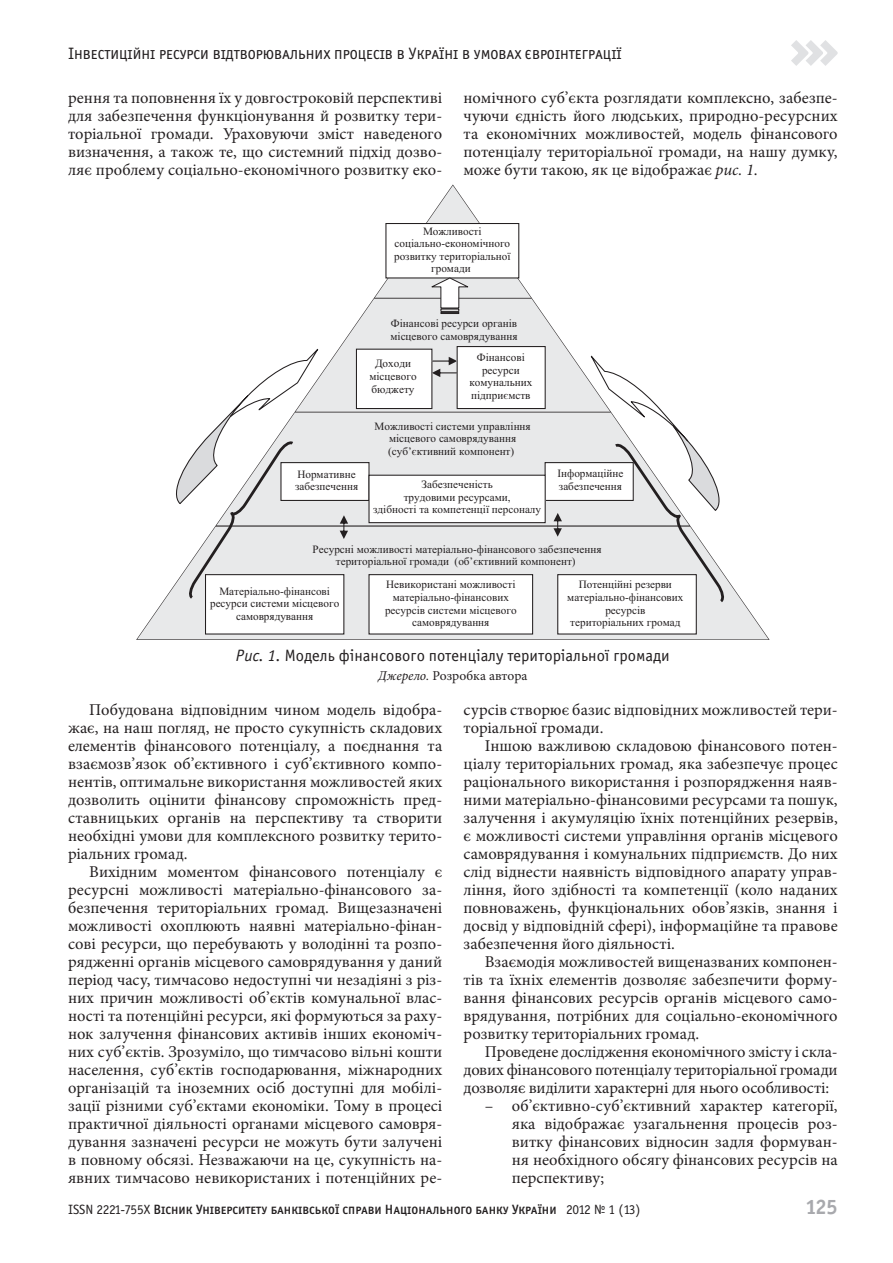
<style>
.page{position:relative;width:893px;height:1263px;background:#fff}
.page>*{position:absolute;margin:0;border:0;box-sizing:border-box;transform-origin:0 0}
.t1{font:21px "Officina Sans Bold ITC";color:#a8a9ad}
.t2{font:16.5px/18px "Minion Pro";color:#231f20;text-align:justify}
.t3{font:16.5px "Officina Sans Book ITC";color:#231f20}
.t4{font:13.5px "Officina Sans Medium ITC";color:#231f20}
.t5{font:13.5px "Minion Pro";color:#231f20}
.t6{font:11.25px/12.6px "Times New Roman";color:#231f20;text-align:center}
.s1{font-style:italic}
.s2{font-family:"Officina Sans"}
.s3{font-family:"Officina Sans Book ITC"}
</style>
<div class="page">
<svg style="left:791px;top:40px;width:47px;height:26px"></svg>
<svg style="left:136px;top:567px;width:633px;height:73px;fill:#e8e9ea"></svg>
<div style="left:205px;top:575px;width:139px;height:59px;background:#fff"></div>
<div style="left:369px;top:575px;width:164px;height:59px;background:#fff"></div>
<div style="left:558px;top:575px;width:138px;height:59px;background:#fff"></div>
<div style="left:557px;top:574px;width:140px;height:60px;border:1px solid #231f20"></div>
<svg style="left:187px;top:539px;width:539px;height:66px"></svg>
<svg style="left:176px;top:185px;width:544px;height:354px"></svg>
<p class="t3" style="left:68px;top:44px;width:555px">Інвестиційні ресурси відтворювальних процесів в Україні в умовах євроінтеграції</p>
<p class="t2" style="left:68px;top:89px;width:376px">рення та поповнення їх у довгостроковій перспективі для забезпечення функціонування й розвитку тери&shy;торіальної громади. Ураховуючи зміст наведеного визначення, а також те, що системний підхід дозво&shy;ляє проблему соціально-економічного розвитку еко-</p>
<p class="t2" style="left:463px;top:89px;width:376px">номічного суб’єкта розглядати комплексно, забезпе&shy;чуючи єдність його людських, природно-ресурсних та економічних можливостей, модель фінансового потенціалу територіальної громади, на нашу думку, може бути такою, як це відображає <span class="s1">рис. 1</span>.</p>
<p class="t6" style="left:394px;top:224px;width:118px">Можливості соціально-економічного розвитку територіальної громади</p>
<p class="t6" style="left:390px;top:317px;width:129px;text-align:left">Фінансові ресурси органів місцевого самоврядування</p>
<p class="t6" style="left:369px;top:357px;width:49px">Доходи місцевого бюджету</p>
<p class="t6" style="left:469px;top:351px;width:64px">Фінансові ресурси комунальних підприємств</p>
<p class="t6" style="left:374px;top:420px;width:158px">Можливості системи управління місцевого самоврядування (суб’єктивний компонент)</p>
<p class="t6" style="left:295px;top:467px;width:65px;text-align:left">Нормативне забезпечення</p>
<p class="t6" style="left:557px;top:467px;width:68px">Інформаційне</p>
<p class="t6" style="left:422px;top:478px;width:73px">Забезпеченість</p>
<p class="t6" style="left:559px;top:479px;width:65px">забезпечення</p>
<p class="t6" style="left:373px;top:491px;width:169px">трудовими ресурсами,<br>здібності та компетенції персоналу</p>
<p class="t6" style="left:313px;top:542px;width:291px">Ресурсні можливості матеріально-фінансового забезпечення територіальної громади (об’єктивний компонент)</p>
<p class="t6" style="left:210px;top:584px;width:131px">Матеріально-фінансові ресурси системи місцевого самоврядування</p>
<p class="t6" style="left:385px;top:578px;width:133px">Невикористані можливості матеріально-фінансових ресурсів системи місцевого самоврядування</p>
<p class="t6" style="left:567px;top:578px;width:118px">Потенційні резерви матеріально-фінансових ресурсів територіальних громад</p>
<p class="t3" style="left:236px;top:646px;width:435px"><span class="s1">Рис. 1.</span> Модель фінансового потенціалу територіальної громади</p>
<p class="t5" style="left:378px;top:667px;width:151px"><span class="s1">Джерело.</span> Розробка автора</p>
<p class="t2" style="left:68px;top:701px;width:376px;text-indent:21px">Побудована відповідним чином модель відобра&shy;жає, на наш погляд, не просто сукупність складових елементів фінансового потенціалу, а поєднання та взаємозв’язок об’єктивного і суб’єктивного компо&shy;нентів, оптимальне використання можливостей яких дозволить оцінити фінансову спроможність пред&shy;ставницьких органів на перспективу та створити необхідні умови для комплексного розвитку терито&shy;ріальних громад.</p>
<p class="t2" style="left:68px;top:863px;width:376px;text-indent:21px">Вихідним моментом фінансового потенціалу є ресурсні можливості матеріально-фінансового за&shy;безпечення територіальних громад. Вищезазначені можливості охоплюють наявні матеріально-фінан&shy;сові ресурси, що перебувають у володінні та розпо&shy;рядженні органів місцевого самоврядування у даний період часу, тимчасово недоступні чи незадіяні з різ&shy;них причин можливості об’єктів комунальної влас&shy;ності та потенційні ресурси, які формуються за раху&shy;нок залучення фінансових активів інших економіч&shy;них суб’єктів. Зрозуміло, що тимчасово вільні кошти населення, суб’єктів господарювання, міжнародних організацій та іноземних осіб доступні для мобілі&shy;зації різними суб’єктами економіки. Тому в процесі практичної діяльності органами місцевого самовря&shy;дування зазначені ресурси не можуть бути залучені в повному обсязі. Незважаючи на це, сукупність на&shy;явних тимчасово невикористаних і потенційних ре-</p>
<p class="t2" style="left:463px;top:701px;width:376px">сурсів створює базис відповідних можливостей тери&shy;торіальної громади.</p>
<p class="t2" style="left:463px;top:737px;width:376px;text-indent:21px">Іншою важливою складовою фінансового потен&shy;ціалу територіальних громад, яка забезпечує процес раціонального використання і розпорядження наяв&shy;ними матеріально-фінансовими ресурсами та пошук, залучення і акумуляцію їхніх потенційних резервів, є можливості системи управління органів місцевого самоврядування і комунальних підприємств. До них слід віднести наявність відповідного апарату управ&shy;ління, його здібності та компетенції (коло наданих повноважень, функціональних обов’язків, знання і досвід у відповідній сфері), інформаційне та правове забезпечення його діяльності.</p>
<p class="t2" style="left:463px;top:953px;width:376px;text-indent:21px">Взаємодія можливостей вищеназваних компонен&shy;тів та їхніх елементів дозволяє забезпечити форму&shy;вання фінансових ресурсів органів місцевого само&shy;врядування, потрібних для соціально-економічного розвитку територіальних громад.</p>
<p class="t2" style="left:463px;top:1043px;width:376px;text-indent:21px">Проведене дослідження економічного змісту і скла&shy;дових фінансового потенціалу територіальної громади дозволяє виділити характерні для нього особливості:</p>
<p class="t2" style="left:512px;top:1097px;width:327px;text-indent:-27px">– об’єктивно-суб’єктивний характер категорії, яка відображає узагальнення процесів роз&shy;витку фінансових відносин задля формуван&shy;ня необхідного обсягу фінансових ресурсів на перспективу;</p>
<p class="t4" style="left:68px;top:1201px;width:574px"><span class="s2">ISSN 2221-755X</span> Вісник Університету банківської справи Національного банку України <span class="s3">2012 № 1 (13)</span></p>
<p class="t1" style="left:805px;top:1194px;width:34px">125</p>
</div>
